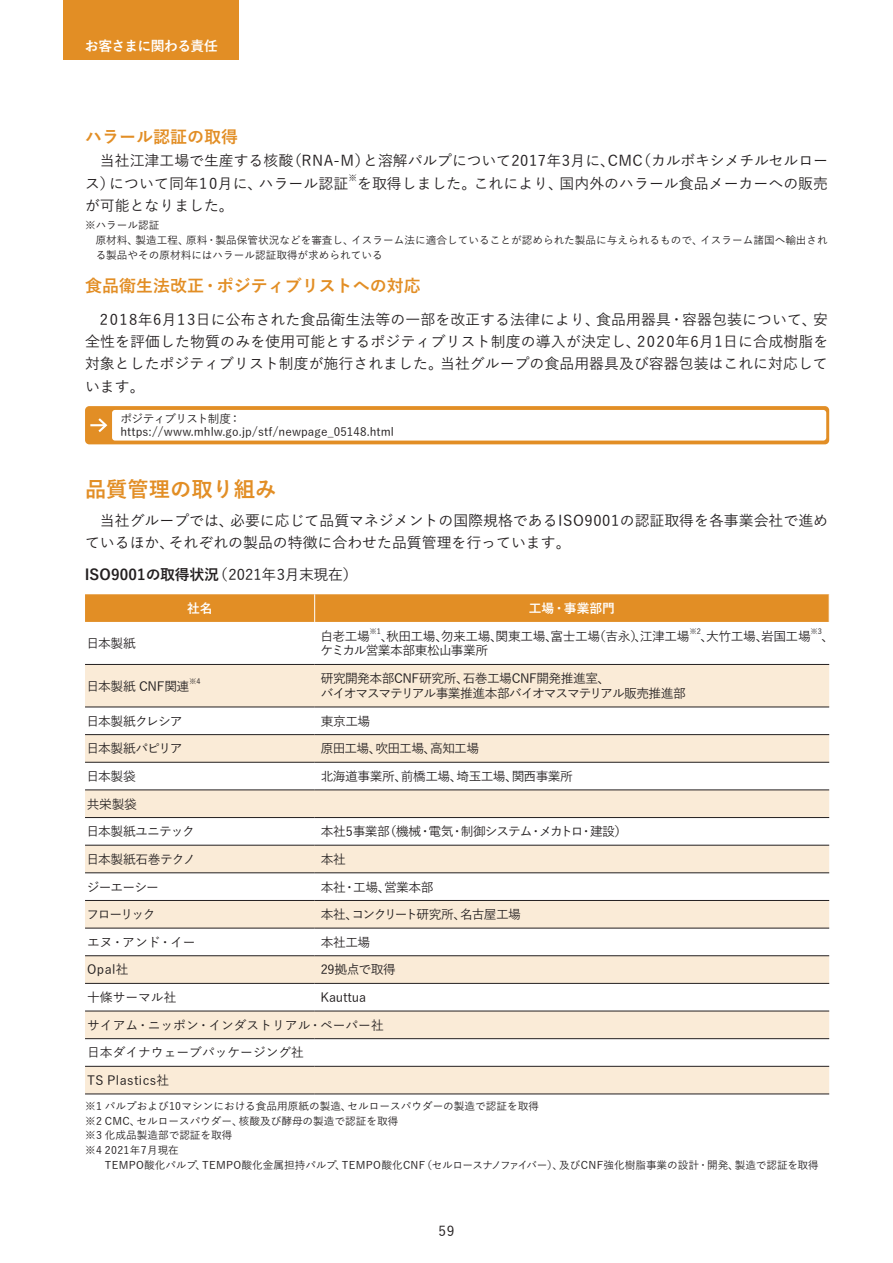
<style>
.page{position:relative;width:893px;height:1263px;background:#fff}
.page>*{position:absolute;margin:0;border:0;box-sizing:border-box;transform-origin:0 0}
.t1{font:700 21.3px "Yu Go";color:#e28e25}
.t2{font:700 16.95px "Yu Go";color:#e28e25}
.t3{font:500 14.85px/22.4px "Yu Go";color:#231f20}
.t4{font:700 14.85px "Yu Go";letter-spacing:.005em;color:#231f20}
.t5{font:700 13.8px "Yu Go";letter-spacing:-.04em;color:#fff}
.t6{font:500 13.8px "Yu Go";color:#231f20}
.t7{font:500 12.75px/14.9px "Yu Go";letter-spacing:-.04em;color:#231f20}
.t8{font:500 12.75px/27.6px "Yu Go";color:#231f20}
.t9{font:500 12.75px "Yu Go";letter-spacing:-.085em;color:#231f20}
.t10{font:500 12.75px "Yu Go";letter-spacing:-.06em;color:#231f20}
.t11{font:700 12.75px "Yu Go";color:#fff}
.t12{font:500 12.75px "Yu Go";letter-spacing:-.07em;color:#231f20}
.t13{font:500 12.75px "Yu Go";letter-spacing:-.075em;color:#231f20}
.t14{font:500 11.7px/12.8px "Yu Go";letter-spacing:.005em;color:#231f20}
.t15{font:500 10.65px/14.9px "Yu Go";color:#231f20}
.t16{font:500 8.7px "Yu Go";color:#231f20}
.t17{font:500 7.5px "Yu Go";color:#231f20}
.s1{font-weight:500}
</style>
<div class="page">
<div style="left:64px;top:0;width:175px;height:60px;background:#e28e25"></div>
<div style="left:85px;top:406px;width:744px;height:38px;background:#e28e25;border-radius:4px"></div>
<div style="left:112px;top:410px;width:714px;height:31px;background:#fff;border-radius:3px"></div>
<svg style="left:90px;top:418px;width:18px;height:15px"></svg>
<svg style="left:85px;top:665px;width:744px;height:429px;fill:#faebd7"></svg>
<hr style="left:85px;top:664px;width:230px;height:1px;background:#231f20">
<hr style="left:315px;top:664px;width:514px;height:1px;background:#231f20">
<hr style="left:85px;top:707px;width:230px;height:1px;background:#231f20">
<hr style="left:315px;top:707px;width:514px;height:1px;background:#231f20">
<hr style="left:85px;top:734px;width:230px;height:1px;background:#231f20">
<hr style="left:315px;top:734px;width:514px;height:1px;background:#231f20">
<hr style="left:85px;top:762px;width:230px;height:1px;background:#231f20">
<hr style="left:315px;top:762px;width:514px;height:1px;background:#231f20">
<hr style="left:85px;top:790px;width:230px;height:1px;background:#231f20">
<hr style="left:315px;top:790px;width:514px;height:1px;background:#231f20">
<hr style="left:85px;top:817px;width:230px;height:1px;background:#231f20">
<hr style="left:315px;top:817px;width:514px;height:1px;background:#231f20">
<hr style="left:85px;top:845px;width:230px;height:1px;background:#231f20">
<hr style="left:315px;top:845px;width:514px;height:1px;background:#231f20">
<hr style="left:85px;top:872px;width:230px;height:1px;background:#231f20">
<hr style="left:315px;top:872px;width:514px;height:1px;background:#231f20">
<hr style="left:85px;top:900px;width:230px;height:1px;background:#231f20">
<hr style="left:315px;top:900px;width:514px;height:1px;background:#231f20">
<hr style="left:85px;top:928px;width:230px;height:1px;background:#231f20">
<hr style="left:315px;top:928px;width:514px;height:1px;background:#231f20">
<hr style="left:85px;top:955px;width:230px;height:1px;background:#231f20">
<hr style="left:315px;top:955px;width:514px;height:1px;background:#231f20">
<hr style="left:85px;top:983px;width:230px;height:1px;background:#231f20">
<hr style="left:315px;top:983px;width:514px;height:1px;background:#231f20">
<hr style="left:85px;top:1011px;width:230px;height:1px;background:#231f20">
<hr style="left:315px;top:1011px;width:514px;height:1px;background:#231f20">
<hr style="left:85px;top:1038px;width:230px;height:1px;background:#231f20">
<hr style="left:315px;top:1038px;width:514px;height:1px;background:#231f20">
<hr style="left:85px;top:1066px;width:230px;height:1px;background:#231f20">
<hr style="left:315px;top:1066px;width:514px;height:1px;background:#231f20">
<svg style="left:85px;top:594px;width:745px;height:28px;background:#e28f28"></svg>
<hr style="left:85px;top:1094px;width:230px;height:1px;background:#231f20">
<hr style="left:315px;top:1094px;width:514px;height:1px;background:#231f20">
<p class="t5" style="left:85px;top:39px;width:135px">お客さまに関わる責任</p>
<p class="t2" style="left:85px;top:127px;width:155px">ハラール認証の取得</p>
<p class="t3" style="left:85px;top:148px;width:745px;text-indent:15px">当社江津工場で生産する核酸（RNA-M）と溶解パルプについて2017年3月に、CMC（カルボキシメチルセルロース）について同年10月に、ハラール認証</p>
<p class="t16" style="left:348px;top:170px;width:10px">※</p>
<p class="t3" style="left:357px;top:170px;width:473px">を取得しました。これにより、国内外のハラール食品メーカーへの販売</p>
<p class="t3" style="left:85px;top:192px;width:150px">が可能となりました。</p>
<p class="t15" style="left:96px;top:217px;width:734px;text-indent:-11px">※ハラール認証<br>原材料、製造工程、原料・製品保管状況などを審査し、イスラーム法に適合していることが認められた製品に与えられるもので、イスラーム諸国へ輸出される製品やその原材料にはハラール認証取得が求められている</p>
<p class="t2" style="left:85px;top:277px;width:337px">食品衛生法改正・ポジティブリストへの対応</p>
<p class="t3" style="left:85px;top:306px;width:745px;text-align:justify;text-indent:15px">2018年6月13日に公布された食品衛生法等の一部を改正する法律により、食品用器具・容器包装について、安全性を評価した物質のみを使用可能とするポジティブリスト制度の導入が決定し、2020年6月1日に合成樹脂を対象としたポジティブリスト制度が施行されました。当社グループの食品用器具及び容器包装はこれに対応しています。</p>
<p class="t14" style="left:120px;top:411px;width:275px">ポジティブリスト制度：https://www.mhlw.go.jp/stf/newpage_05148.html</p>
<h1 class="t1" style="left:85px;top:477px;width:193px">品質管理の取り組み</h1>
<p class="t3" style="left:85px;top:507px;width:745px;text-indent:15px">当社グループでは、必要に応じて品質マネジメントの国際規格であるISO9001の認証取得を各事業会社で進めているほか、それぞれの製品の特徴に合わせた品質管理を行っています。</p>
<p class="t4" style="left:85px;top:566px;width:274px">ISO9001の取得状況<span class="s1">（2021年3月末現在）</span></p>
<p class="t7" style="left:86px;top:634px;width:51px">日本製紙</p>
<p class="t11" style="left:187px;top:601px;width:27px">社名</p>
<p class="t11" style="left:529px;top:601px;width:88px">工場・事業部門</p>
<p class="t7" style="left:320px;top:627px;width:51px">白老工場</p>
<p class="t17" style="left:370px;top:625px;width:13px">※1</p>
<p class="t7" style="left:381px;top:627px;width:310px">、秋田工場、勿来工場、関東工場、富士工場（吉永）、江津工場</p>
<p class="t17" style="left:689px;top:625px;width:13px">※2</p>
<p class="t7" style="left:701px;top:627px;width:112px">、大竹工場、岩国工場</p>
<p class="t17" style="left:810px;top:625px;width:13px">※3</p>
<p class="t7" style="left:822px;top:627px;width:14px">、</p>
<p class="t7" style="left:321px;top:642px;width:169px">ケミカル営業本部東松山事業所</p>
<p class="t7" style="left:86px;top:677px;width:104px">日本製紙 CNF関連</p>
<p class="t17" style="left:189px;top:675px;width:13px">※4</p>
<p class="t7" style="left:321px;top:669px;width:367px">研究開発本部CNF研究所、石巻工場CNF開発推進室、<br>バイオマスマテリアル事業推進本部バイオマスマテリアル販売推進部</p>
<p class="t12" style="left:86px;top:709px;width:98px">日本製紙クレシア</p>
<p class="t7" style="left:321px;top:712px;width:51px">東京工場</p>
<p class="t13" style="left:86px;top:737px;width:98px">日本製紙パピリア</p>
<p class="t10" style="left:321px;top:737px;width:160px">原田工場、吹田工場、高知工場</p>
<p class="t7" style="left:86px;top:767px;width:51px">日本製袋</p>
<p class="t7" style="left:321px;top:767px;width:254px">北海道事業所、前橋工場、埼玉工場、関西事業所</p>
<p class="t7" style="left:86px;top:788px;width:110px;line-height:27.6px">共栄製袋<br>日本製紙ユニテック</p>
<p class="t7" style="left:321px;top:822px;width:308px">本社5事業部（機械・電気・制御システム・メカトロ・建設）</p>
<p class="t7" style="left:86px;top:850px;width:111px">日本製紙石巻テクノ</p>
<p class="t7" style="left:321px;top:850px;width:27px">本社</p>
<p class="t7" style="left:87px;top:878px;width:74px">ジーエーシー</p>
<p class="t7" style="left:321px;top:878px;width:114px">本社・工場、営業本部</p>
<p class="t7" style="left:87px;top:905px;width:71px">フローリック</p>
<p class="t9" style="left:321px;top:903px;width:202px">本社、コンクリート研究所、名古屋工場</p>
<p class="t7" style="left:87px;top:933px;width:110px">エヌ・アンド・イー</p>
<p class="t7" style="left:321px;top:933px;width:51px">本社工場</p>
<p class="t7" style="left:87px;top:961px;width:43px">Opal社</p>
<p class="t7" style="left:321px;top:961px;width:77px">29拠点で取得</p>
<p class="t8" style="left:87px;top:982px;width:91px">十條サーマル社</p>
<p class="t8" style="left:87px;top:982px;width:298px;text-indent:233px">Kauttua<br>サイアム・ニッポン・インダストリアル・ペーパー社日本ダイナウェーブパッケージング社<br>TS Plastics社</p>
<p class="t15" style="left:85px;top:1097px;width:455px">※1 パルプおよび10マシンにおける食品用原紙の製造、セルロースパウダーの製造で認証を取得※2 CMC、セルロースパウダー、核酸及び酵母の製造で認証を取得<br>※3 化成品製造部で認証を取得<br>※4 2021年7月現在</p>
<p class="t15" style="left:105px;top:1156px;width:715px">TEMPO酸化パルプ、TEMPO酸化金属担持パルプ、TEMPO酸化CNF（セルロースナノファイバー）、及びCNF強化樹脂事業の設計・開発、製造で認証を取得</p>
<p class="t6" style="left:439px;top:1218px;width:17px">59</p>
</div>
